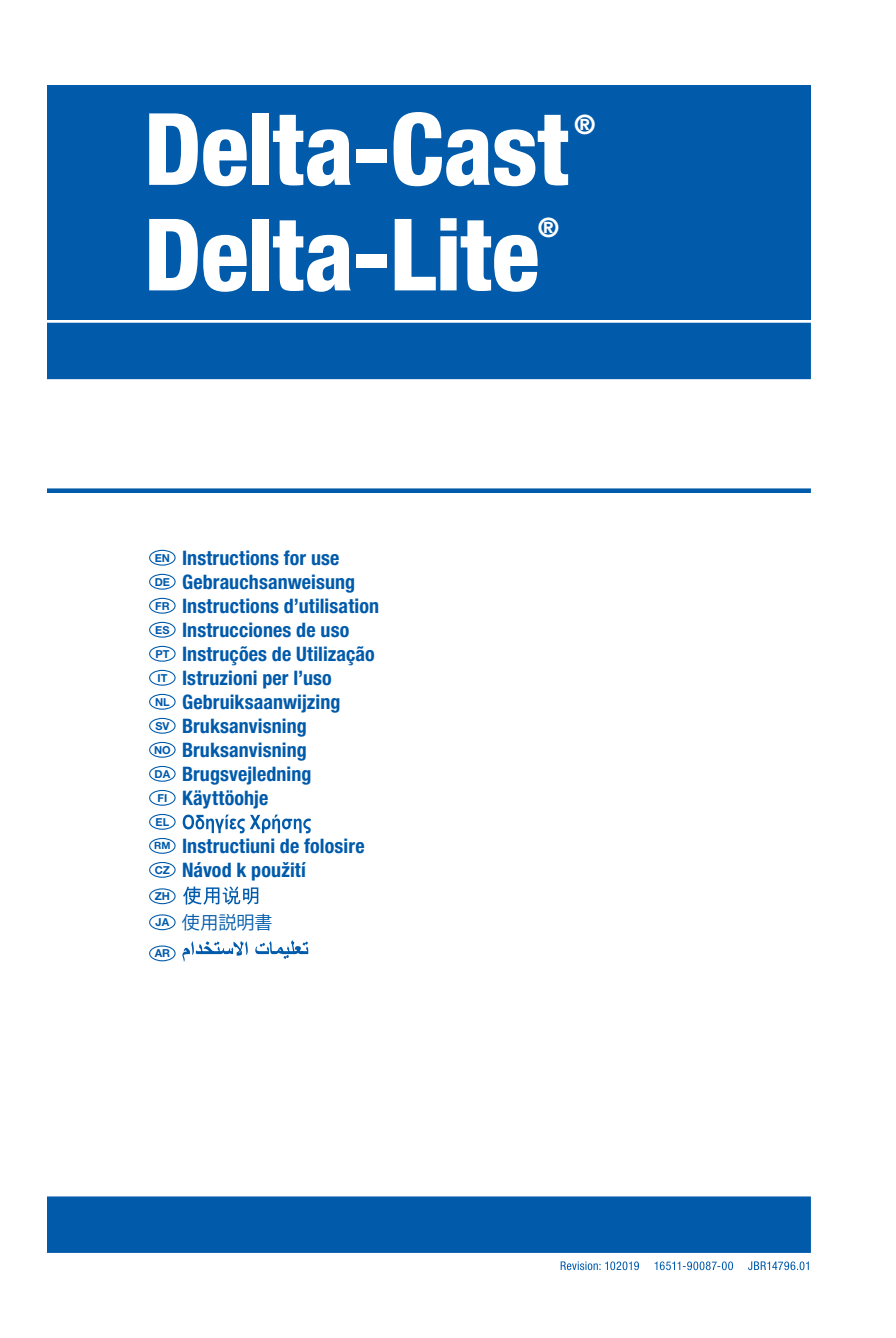
<style>
.page{position:relative;width:896px;height:1338px;background:#fff}
.page>*{position:absolute;margin:0;border:0;box-sizing:border-box;transform-origin:0 0}
.t1{font:800 condensed 100px "Helvetica Neue LT Pro";letter-spacing:-.005em;color:#fff}
.t2{font:800 condensed 26.8px "Helvetica Neue LT Pro";color:#fff}
.t3{font:700 condensed 20px/24px "Helvetica Neue LT Pro";letter-spacing:.005em;color:#015aaa}
.t4{font:18px "Koz Go Pr 6 N";letter-spacing:.005em;color:#015aaa}
.t5{font:700 11px "Helvetica Neue LT Pro";color:#015aaa}
</style>
<div class="page">
<div style="left:47px;top:323px;width:764px;height:56px;background:#015aaa"></div>
<div style="left:47px;top:85px;width:764px;height:234px;background:#015aaa"></div>
<div style="left:47px;top:488px;width:764px;height:5px;background:#015aaa"></div>
<svg style="left:149px;top:550px;width:27px;height:15px"></svg>
<svg style="left:149px;top:574px;width:27px;height:15px"></svg>
<svg style="left:149px;top:598px;width:27px;height:15px"></svg>
<svg style="left:149px;top:622px;width:27px;height:15px"></svg>
<svg style="left:149px;top:646px;width:27px;height:15px"></svg>
<svg style="left:149px;top:670px;width:27px;height:15px"></svg>
<svg style="left:149px;top:694px;width:27px;height:15px"></svg>
<svg style="left:149px;top:718px;width:27px;height:15px"></svg>
<svg style="left:149px;top:742px;width:27px;height:15px"></svg>
<svg style="left:149px;top:766px;width:27px;height:15px"></svg>
<svg style="left:149px;top:790px;width:27px;height:15px"></svg>
<svg style="left:149px;top:814px;width:27px;height:15px"></svg>
<svg style="left:183px;top:814px;width:128px;height:19px"></svg>
<svg style="left:149px;top:838px;width:27px;height:15px"></svg>
<svg style="left:149px;top:862px;width:27px;height:15px"></svg>
<svg style="left:149px;top:888px;width:27px;height:16px"></svg>
<svg style="left:183px;top:886px;width:75px;height:18px"></svg>
<svg style="left:149px;top:914px;width:27px;height:16px"></svg>
<svg style="left:182px;top:940px;width:126px;height:21px"></svg>
<svg style="left:149px;top:945px;width:27px;height:16px"></svg>
<div style="left:47px;top:1196px;width:764px;height:56px;background:#015aaa"></div>
<svg style="left:560px;top:1261px;width:249px;height:9px"></svg>
<h1 class="t1" style="left:144px;top:88px;width:427px">Delta-Cast</h1>
<h2 class="t2" style="left:574px;top:108px;width:23px">®</h2>
<h1 class="t1" style="left:144px;top:194px;width:397px">Delta-Lite</h1>
<h2 class="t2" style="left:538px;top:211px;width:23px">®</h2>
<p class="t3" style="left:154px;top:546px;width:227px"><sup>EN</sup> Instructions for use<br><sup>DE</sup> Gebrauchsanweisung<br><sup>FR</sup> Instructions d’utilisation<br><sup>ES</sup> Instrucciones de uso<br><sup>PT</sup> Instruções de Utilização<br><sup>IT</sup> Istruzioni per l’uso<br><sup>NL</sup> Gebruiksaanwijzing<br><sup>SV</sup> Bruksanvisning<br><sup>NO</sup> Bruksanvisning<br><sup>DA</sup> Brugsvejledning<br><sup>FI</sup> Käyttöohje</p>
<p class="t5" style="left:156px;top:815px;width:15px">EL</p>
<p class="t3" style="left:154px;top:834px;width:212px"><sup>RM</sup> Instructiuni de folosire<br><sup>CZ</sup> Návod k použití</p>
<p class="t5" style="left:155px;top:889px;width:17px">ZH</p>
<p class="t4" style="left:156px;top:912px;width:118px"><sup>JA</sup> 使用説明書</p>
<p class="t5" style="left:155px;top:946px;width:17px">AR</p>
</div>
